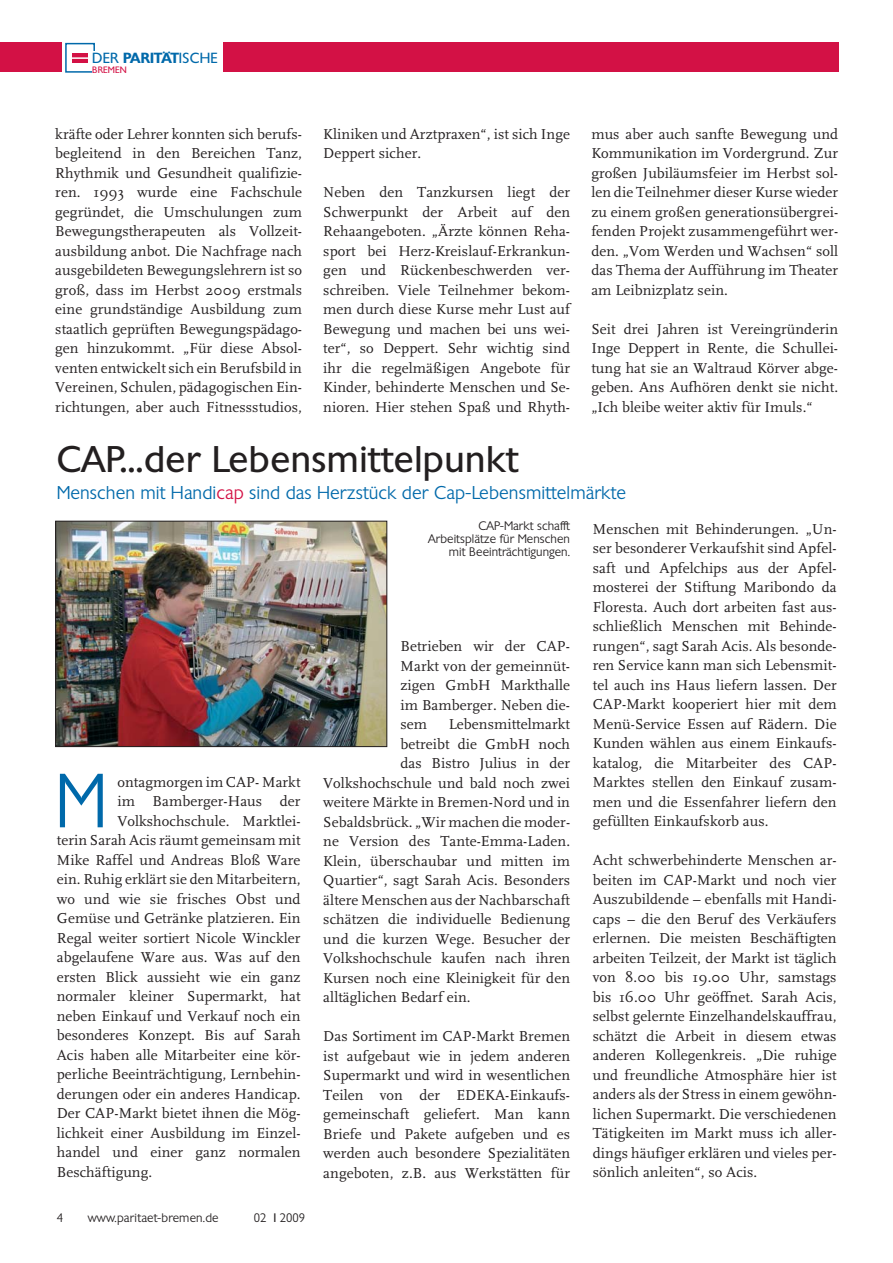
<style>
.page{position:relative;width:893px;height:1263px;background:#fff}
.page>*{position:absolute;margin:0;border:0;box-sizing:border-box;transform-origin:0 0}
.t1{font:300 74.25px "Chantilly";color:#0069aa;scale:.91 1}
.t2{font:36px "Chantilly";letter-spacing:.015em;color:#231f20}
.t3{font:300 18px "Chantilly";letter-spacing:.005em;color:#0069aa}
.t4{font:15px/19.5px "FF Scala";letter-spacing:.005em;color:#231f20;text-align:justify}
.t5{font:14.25px "Chantilly";letter-spacing:.02em;color:#0069aa}
.t6{font:300 12px/13.2px "Chantilly";letter-spacing:.005em;color:#231f20;text-align:right}
.t7{font:9px "Chantilly";letter-spacing:.015em;color:#d31145}
.s1{font-weight:600}
.s2{color:#d31145}
.s3{font-weight:400}
</style>
<div class="page">
<div style="left:0;top:43px;width:838px;height:29px;background:#d31145"></div>
<div style="left:62px;top:41px;width:160px;height:36px;background:#fff"></div>
<div style="left:65px;top:43px;width:30px;height:30px;border:2px solid #0069aa"></div>
<div style="left:72px;top:53px;width:16px;height:10px;background:#d31145"></div>
<div style="left:92px;top:51px;width:128px;height:25px;background:#fff"></div>
<hr style="left:69px;top:57px;width:20px;height:2px;background:#fff">
<img style="left:57px;top:523px;width:328px;height:222px">
<div style="left:55px;top:521px;width:332px;height:226px;border:1px solid #231f20"></div>
<p class="t5" style="left:92px;top:53px;width:127px">DER <span class="s1">PARITÄT</span>ISCHE</p>
<p class="t7" style="left:92px;top:66px;width:36px">BREMEN</p>
<p class="t4" style="left:55px;top:125px;width:248px">kräfte oder Lehrer konnten sich berufs&shy;begleitend in den Bereichen Tanz, Rhythmik und Gesundheit qualifizie&shy;ren. 1993 wurde eine Fachschule gegründet, die Umschulungen zum Bewegungstherapeuten als Vollzeit&shy;ausbildung anbot. Die Nachfrage nach ausgebildeten Bewegungslehrern ist so groß, dass im Herbst 2009 erstmals eine grundständige Ausbildung zum staatlich geprüften Bewegungspädago&shy;gen hinzukommt. „Für diese Absol&shy;venten entwickelt sich ein Berufsbild in Vereinen, Schulen, pädagogischen Ein&shy;richtungen, aber auch Fitnessstudios,</p>
<p class="t4" style="left:323px;top:125px;width:248px">Kliniken und Arztpraxen“, ist sich Inge<br>Deppert sicher.</p>
<p class="t4" style="left:323px;top:184px;width:248px">Neben den Tanzkursen liegt der Schwerpunkt der Arbeit auf den Rehaangeboten. „Ärzte können Reha&shy;sport bei Herz-Kreislauf-Erkrankun&shy;gen und Rückenbeschwerden ver&shy;schreiben. Viele Teilnehmer bekom&shy;men durch diese Kurse mehr Lust auf Bewegung und machen bei uns wei&shy;ter“, so Deppert. Sehr wichtig sind ihr die regelmäßigen Angebote für Kinder, behinderte Menschen und Se&shy;nioren. Hier stehen Spaß und Rhyth-</p>
<p class="t4" style="left:591px;top:125px;width:248px">mus aber auch sanfte Bewegung und Kommunikation im Vordergrund. Zur großen Jubiläumsfeier im Herbst sol&shy;len die Teilnehmer dieser Kurse wieder zu einem großen generationsübergrei&shy;fenden Projekt zusammengeführt wer&shy;den. „Vom Werden und Wachsen“ soll das Thema der Aufführung im Theater am Leibnizplatz sein.</p>
<p class="t4" style="left:591px;top:320px;width:248px">Seit drei Jahren ist Vereingründerin Inge Deppert in Rente, die Schullei&shy;tung hat sie an Waltraud Körver abge&shy;geben. Ans Aufhören denkt sie nicht. „Ich bleibe weiter aktiv für Imuls.“</p>
<h2 class="t2" style="left:57px;top:446px;width:463px">CAP...der Lebensmittelpunkt</h2>
<p class="t3" style="left:57px;top:486px;width:570px">Menschen mit Handi<span class="s2">cap</span> sind das Herzstück der Cap-Lebensmittelmärkte</p>
<p class="t6" style="left:428px;top:520px;width:143px">CAP-Markt schafft<br>Arbeitsplätze für Menschen mit Beeinträchtigungen.</p>
<h1 class="t1" style="left:55px;top:774px;width:59px">M</h1>
<p class="t4" style="left:117px;top:773px;width:184px">ontagmorgen im CAP- Markt</p>
<p class="t4" style="left:117px;top:793px;width:185px">im Bamberger-Haus der</p>
<p class="t4" style="left:117px;top:812px;width:184px">Volkshochschule. Marktlei-</p>
<p class="t4" style="left:57px;top:832px;width:245px">terin Sarah Acis räumt gemeinsam mit</p>
<p class="t4" style="left:57px;top:851px;width:245px">Mike Raffel und Andreas Bloß Ware</p>
<p class="t4" style="left:57px;top:871px;width:245px">ein. Ruhig erklärt sie den Mitarbeitern,</p>
<p class="t4" style="left:57px;top:890px;width:245px">wo und wie sie frisches Obst und</p>
<p class="t4" style="left:57px;top:910px;width:245px">Gemüse und Getränke platzieren. Ein</p>
<p class="t4" style="left:57px;top:929px;width:245px">Regal weiter sortiert Nicole Winckler</p>
<p class="t4" style="left:57px;top:949px;width:245px">abgelaufene Ware aus. Was auf den</p>
<p class="t4" style="left:57px;top:968px;width:245px">ersten Blick aussieht wie ein ganz</p>
<p class="t4" style="left:57px;top:988px;width:245px">normaler kleiner Supermarkt, hat</p>
<p class="t4" style="left:57px;top:1007px;width:245px">neben Einkauf und Verkauf noch ein</p>
<p class="t4" style="left:57px;top:1027px;width:245px">besonderes Konzept. Bis auf Sarah</p>
<p class="t4" style="left:57px;top:1046px;width:245px">Acis haben alle Mitarbeiter eine kör-</p>
<p class="t4" style="left:57px;top:1066px;width:245px">perliche Beeinträchtigung, Lernbehin-</p>
<p class="t4" style="left:57px;top:1085px;width:245px">derungen oder ein anderes Handicap.</p>
<p class="t4" style="left:57px;top:1105px;width:245px">Der CAP-Markt bietet ihnen die Mög-</p>
<p class="t4" style="left:57px;top:1124px;width:245px">lichkeit einer Ausbildung im Einzel-</p>
<p class="t4" style="left:57px;top:1144px;width:245px">handel und einer ganz normalen</p>
<p class="t4" style="left:57px;top:1163px;width:97px">Beschäftigung.</p>
<p class="t6" style="left:57px;top:1212px;width:8px">4</p>
<p class="t6" style="left:88px;top:1212px;width:132px">www.paritaet-bremen.de</p>
<p class="t6" style="left:254px;top:1212px;width:53px">02 <span class="s3">fl</span> 2009</p>
<p class="t4" style="left:400px;top:638px;width:171px">Betrieben wir der CAP-Markt von der gemeinnüt&shy;zigen GmbH Markthalle im Bamberger. Neben die&shy;sem</p>
<p class="t4" style="left:449px;top:716px;width:123px">Lebensmittelmarkt</p>
<p class="t4" style="left:400px;top:736px;width:171px">betreibt die GmbH noch</p>
<p class="t4" style="left:400px;top:755px;width:171px">das Bistro Julius in der</p>
<p class="t4" style="left:323px;top:775px;width:248px">Volkshochschule und bald noch zwei</p>
<p class="t4" style="left:323px;top:794px;width:248px">weitere Märkte in Bremen-Nord und in</p>
<p class="t4" style="left:323px;top:814px;width:248px">Sebaldsbrück. „Wir machen die moder-</p>
<p class="t4" style="left:323px;top:833px;width:248px">ne Version des Tante-Emma-Laden.</p>
<p class="t4" style="left:323px;top:853px;width:248px">Klein, überschaubar und mitten im</p>
<p class="t4" style="left:323px;top:872px;width:248px">Quartier“, sagt Sarah Acis. Besonders</p>
<p class="t4" style="left:323px;top:892px;width:248px">ältere Menschen aus der Nachbarschaft</p>
<p class="t4" style="left:323px;top:911px;width:248px">schätzen die individuelle Bedienung</p>
<p class="t4" style="left:323px;top:931px;width:248px">und die kurzen Wege. Besucher der</p>
<p class="t4" style="left:323px;top:950px;width:248px">Volkshochschule kaufen nach ihren</p>
<p class="t4" style="left:323px;top:970px;width:248px">Kursen noch eine Kleinigkeit für den</p>
<p class="t4" style="left:323px;top:989px;width:149px">alltäglichen Bedarf ein.</p>
<p class="t4" style="left:323px;top:1028px;width:248px">Das Sortiment im CAP-Markt Bremen ist aufgebaut wie in jedem anderen Supermarkt und wird in wesentlichen Teilen von der EDEKA-Einkaufs&shy;gemeinschaft geliefert. Man kann Briefe und Pakete aufgeben und es werden auch besondere Spezialitäten angeboten, z.B. aus Werkstätten für</p>
<p class="t4" style="left:593px;top:520px;width:245px">Menschen mit Behinderungen. „Un&shy;ser besonderer Verkaufshit sind Apfel&shy;saft und Apfelchips aus der Apfel&shy;mosterei der Stiftung Maribondo da Floresta. Auch dort arbeiten fast aus&shy;schließlich Menschen mit Behinde&shy;rungen“, sagt Sarah Acis. Als besonde&shy;ren Service kann man sich Lebensmit&shy;tel auch ins Haus liefern lassen. Der CAP-Markt kooperiert hier mit dem Menü-Service Essen auf Rädern. Die Kunden wählen aus einem Einkaufs&shy;katalog, die Mitarbeiter des CAP-Marktes stellen den Einkauf zusam&shy;men und die Essenfahrer liefern den gefüllten Einkaufskorb aus.</p>
<p class="t4" style="left:593px;top:852px;width:245px">Acht schwerbehinderte Menschen ar&shy;beiten im CAP-Markt und noch vier Auszubildende – ebenfalls mit Handi&shy;caps – die den Beruf des Verkäufers erlernen. Die meisten Beschäftigten arbeiten Teilzeit, der Markt ist täglich von 8.00 bis 19.00 Uhr, samstags bis 16.00 Uhr geöffnet. Sarah Acis, selbst gelernte Einzelhandelskauffrau, schätzt die Arbeit in diesem etwas anderen Kollegenkreis. „Die ruhige und freundliche Atmosphäre hier ist anders als der Stress in einem gewöhn&shy;lichen Supermarkt. Die verschiedenen Tätigkeiten im Markt muss ich aller&shy;dings häufiger erklären und vieles per&shy;sönlich anleiten“, so Acis.</p>
</div>
